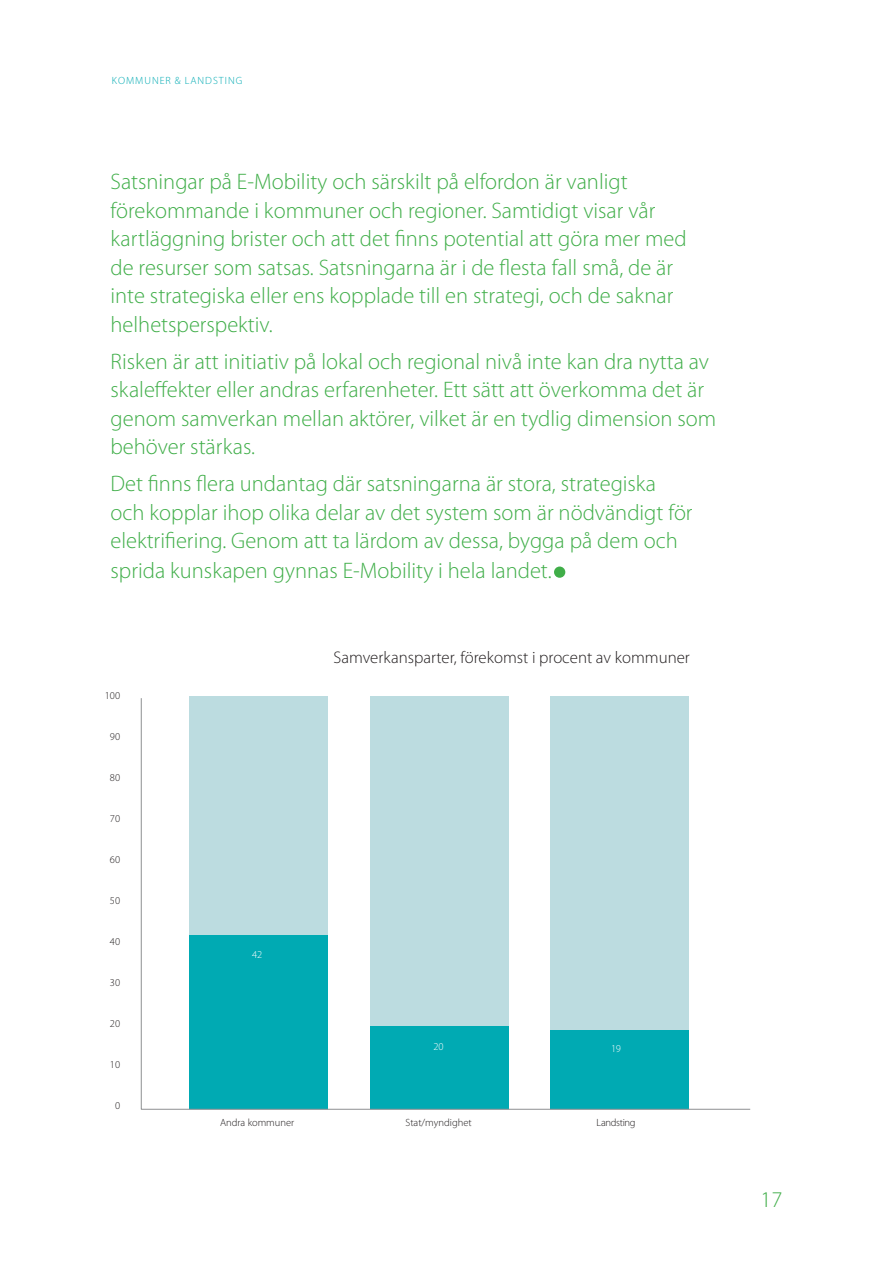
<style>
.page{position:relative;width:893px;height:1263px;background:#fff}
.page>*{position:absolute;margin:0;border:0;box-sizing:border-box;transform-origin:0 0}
.t1{font:300 63px "Myriad Pro";color:#40ae49}
.t2{font:300 22.5px/28.5px "Myriad Pro";color:#40ae49}
.t3{font:300 16.8px "Myriad Pro";color:#231f20}
.t4{font:300 10.5px "Myriad Pro";color:#231f20}
.överskrift{font:300 10.5px "Myriad Pro";letter-spacing:.095em;color:#00aab3}
.t5{font:300 10.5px "Myriad Pro";letter-spacing:-.03em;color:#231f20}
.t6{font:300 10.5px "Myriad Pro";color:#fff}
</style>
<div class="page">
<svg style="left:141px;top:697px;width:610px;height:413px"></svg>
<p class="överskrift" style="left:112px;top:75px;width:132px">KOMMUNER &amp; LANDSTING</p>
<p class="t2" style="left:111px;top:168px;width:578px">Satsningar på E-Mobility och särskilt på elfordon är vanligt förekommande i kommuner och regioner. Samtidigt visar vår kartläggning brister och att det finns potential att göra mer med de resurser som satsas. Satsningarna är i de flesta fall små, de är inte strategiska eller ens kopplade till en strategi, och de saknar helhetsperspektiv.</p>
<p class="t2" style="left:111px;top:347px;width:607px">Risken är att initiativ på lokal och regional nivå inte kan dra nytta av skaleffekter eller andras erfarenheter. Ett sätt att överkomma det är genom samverkan mellan aktörer, vilket är en tydlig dimension som behöver stärkas.</p>
<p class="t2" style="left:111px;top:469px;width:583px;line-height:29px">Det finns flera undantag där satsningarna är stora, strategiska och kopplar ihop olika delar av det system som är nödvändigt för elektrifiering. Genom att ta lärdom av dessa, bygga på dem och sprida kunskapen gynnas E-Mobility i hela landet.</p>
<p class="t1" style="left:552px;top:533px;width:17px">•</p>
<p class="t4" style="left:105px;top:690px;width:17px">100</p>
<p class="t4" style="left:110px;top:731px;width:12px">90</p>
<p class="t4" style="left:110px;top:772px;width:12px">80</p>
<p class="t4" style="left:110px;top:813px;width:12px">70</p>
<p class="t4" style="left:110px;top:854px;width:12px">60</p>
<p class="t4" style="left:110px;top:895px;width:12px">50</p>
<p class="t4" style="left:110px;top:936px;width:12px">40</p>
<p class="t4" style="left:110px;top:977px;width:12px">30</p>
<p class="t4" style="left:110px;top:1018px;width:12px">20</p>
<p class="t4" style="left:110px;top:1059px;width:12px">10</p>
<p class="t4" style="left:115px;top:1100px;width:7px">0</p>
<p class="t3" style="left:334px;top:648px;width:358px">Samverkansparter, förekomst i procent av kommuner</p>
<p class="t6" style="left:252px;top:949px;width:12px">42</p>
<p class="t6" style="left:433px;top:1041px;width:12px">20</p>
<p class="t6" style="left:611px;top:1043px;width:11px">19</p>
<p class="t4" style="left:220px;top:1117px;width:76px">Andra kommuner</p>
<p class="t4" style="left:405px;top:1117px;width:68px">Stat/myndighet</p>
<p class="t5" style="left:597px;top:1117px;width:40px">Landsting</p>
<p class="t2" style="left:760px;top:1185px;width:23px">17</p>
</div>
